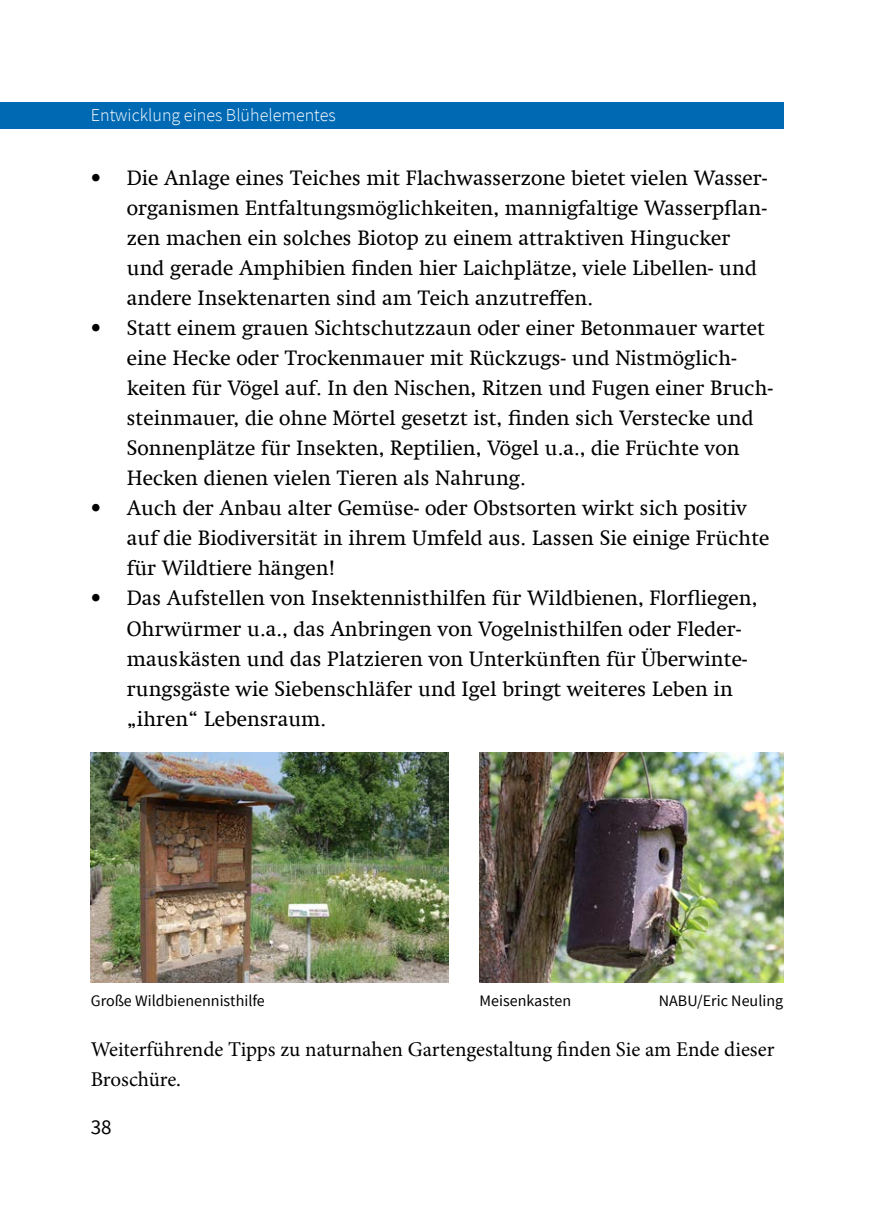
<style>
.page{position:relative;width:874px;height:1225px;background:#fff}
.page>*{position:absolute;margin:0;border:0;box-sizing:border-box;transform-origin:0 0}
.t1{font:21px/30px "Swift Com";color:#000}
.t2{font:21px/30px "Minion Pro";color:#000}
.t3{font:21px "Source Sans Pro";color:#000}
.t4{font:300 18px "Source Sans Pro";color:#fff}
.t5{font:16px "Source Sans Pro";color:#000}
</style>
<div class="page">
<div style="left:0;top:102px;width:782px;height:27px;background:#0069b4"></div>
<img style="left:479px;top:753px;width:303px;height:229px">
<img style="left:91px;top:753px;width:357px;height:229px">
<p class="t4" style="left:91px;top:104px;width:246px">Entwicklung eines Blühelementes</p>
<p class="t1" style="left:127px;top:163px;width:642px;text-indent:-36px">• Die Anlage eines Teiches mit Flachwasserzone bietet vielen Wasser&shy;organismen Entfaltungsmöglichkeiten, mannigfaltige Wasserpflan&shy;zen machen ein solches Biotop zu einem attraktiven Hingucker und gerade Amphibien finden hier Laichplätze, viele Libellen- und andere Insektenarten sind am Teich anzutreffen.</p>
<p class="t1" style="left:127px;top:313px;width:647px;text-indent:-36px">• Statt einem grauen Sichtschutzzaun oder einer Betonmauer wartet eine Hecke oder Trockenmauer mit Rückzugs- und Nistmöglich&shy;keiten für Vögel auf. In den Nischen, Ritzen und Fugen einer Bruch&shy;steinmauer, die ohne Mörtel gesetzt ist, finden sich Verstecke und Sonnenplätze für Insekten, Reptilien, Vögel u.a., die Früchte von Hecken dienen vielen Tieren als Nahrung.</p>
<p class="t1" style="left:127px;top:493px;width:643px;text-indent:-36px">• Auch der Anbau alter Gemüse- oder Obstsorten wirkt sich positiv auf die Biodiversität in ihrem Umfeld aus. Lassen Sie einige Früchte für Wildtiere hängen!</p>
<p class="t1" style="left:127px;top:583px;width:632px;text-indent:-36px">• Das Aufstellen von Insektennisthilfen für Wildbienen, Florfliegen, Ohrwürmer u.a., das Anbringen von Vogelnisthilfen oder Fleder&shy;mauskästen und das Platzieren von Unterkünften für Überwinte&shy;rungsgäste wie Siebenschläfer und Igel bringt weiteres Leben in „ihren“ Lebensraum.</p>
<p class="t5" style="left:91px;top:991px;width:175px">Große Wildbienennisthilfe</p>
<p class="t5" style="left:479px;top:991px;width:93px">Meisenkasten</p>
<p class="t5" style="left:658px;top:991px;width:126px">NABU/Eric Neuling</p>
<p class="t2" style="left:91px;top:1034px;width:685px">Weiterführende Tipps zu naturnahen Gartengestaltung finden Sie am Ende dieser<br>Broschüre.</p>
<p class="t3" style="left:91px;top:1114px;width:22px">38</p>
</div>
